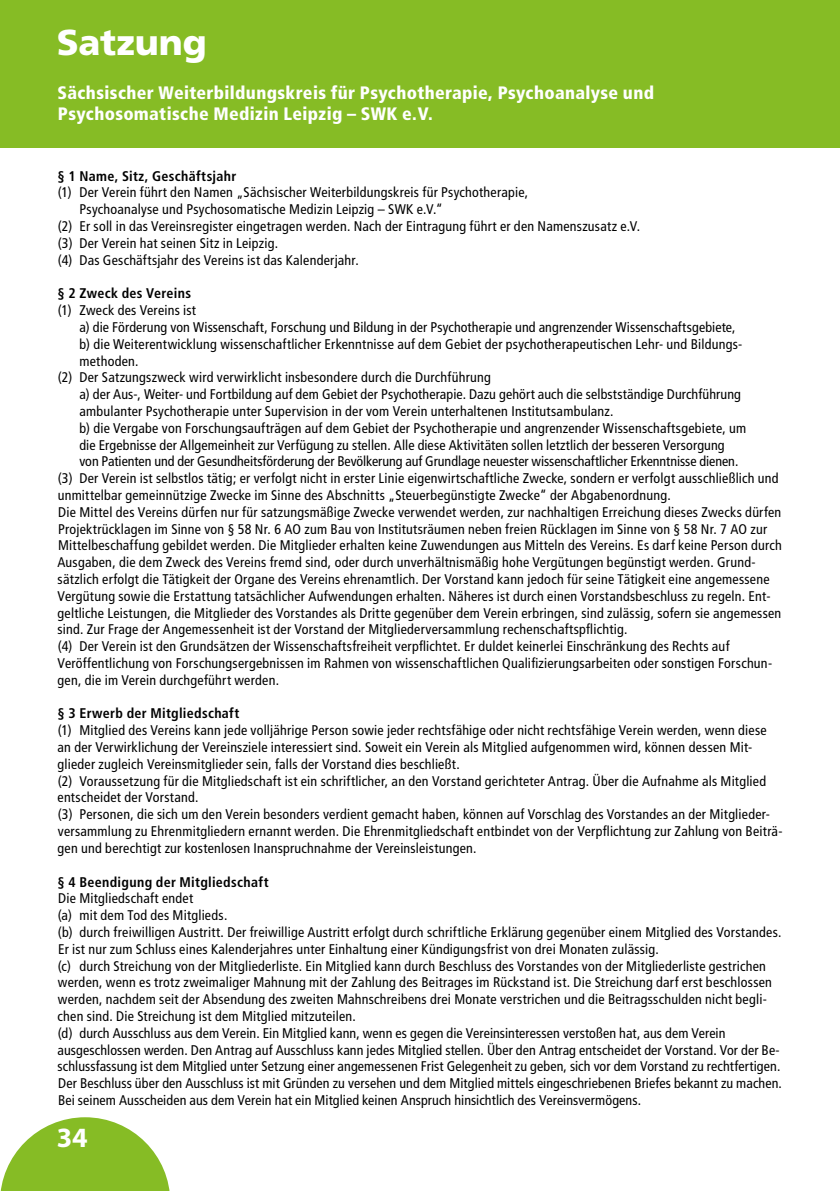
<style>
.page{position:relative;width:840px;height:1191px;background:#fff}
.page>*{position:absolute;margin:0;border:0;box-sizing:border-box;transform-origin:0 0}
.t1{font:900 36px "Frutiger LT Std";color:#fff}
.t2{font:700 28px "Myriad Pro";color:#fff}
.t3{font:900 condensed 18px/21.6px "Frutiger LT Std";letter-spacing:.02em;color:#fff}
.t4{font:condensed 14px/16.8px "Frutiger LT Std";letter-spacing:.015em;color:#000}
.t5{font:condensed 14px "Frutiger LT Std";letter-spacing:-.005em;color:#000}
.t6{font:700 condensed 14px "Frutiger LT Std";letter-spacing:.02em;color:#000}
</style>
<div class="page">
<div style="left:0;top:0;width:839px;height:147px;background:#86bc25"></div>
<svg style="left:0;top:1117px;width:170px;height:74px"></svg>
<h1 class="t1" style="left:57px;top:21px;width:152px">Satzung</h1>
<p class="t3" style="left:57px;top:81px;width:597px">Sächsischer Weiterbildungskreis für Psychotherapie, Psychoanalyse und<br>Psychosomatische Medizin Leipzig – SWK e.V.</p>
<p class="t6" style="left:58px;top:167px;width:180px">§ 1 Name, Sitz, Geschäftsjahr</p>
<p class="t4" style="left:58px;top:184px;width:471px">(1) Der Verein führt den Namen „Sächsischer Weiterbildungskreis für Psychotherapie,</p>
<p class="t4" style="left:79px;top:201px;width:365px">Psychoanalyse und Psychosomatische Medizin Leipzig – SWK e.V.“</p>
<p class="t4" style="left:58px;top:218px;width:583px">(2) Er soll in das Vereinsregister eingetragen werden. Nach der Eintragung führt er den Namenszusatz e.V.</p>
<p class="t4" style="left:58px;top:235px;width:222px">(3) Der Verein hat seinen Sitz in Leipzig.</p>
<p class="t4" style="left:58px;top:251px;width:302px">(4) Das Geschäftsjahr des Vereins ist das Kalenderjahr.</p>
<p class="t6" style="left:58px;top:285px;width:135px">§ 2 Zweck des Vereins</p>
<p class="t4" style="left:58px;top:302px;width:140px">(1) Zweck des Vereins ist</p>
<p class="t4" style="left:79px;top:319px;width:657px">a) die Förderung von Wissenschaft, Forschung und Bildung in der Psychotherapie und angrenzender Wissenschaftsgebiete,</p>
<p class="t4" style="left:79px;top:335px;width:664px">b) die Weiterentwicklung wissenschaftlicher Erkenntnisse auf dem Gebiet der psychotherapeutischen Lehr- und Bildungs-</p>
<p class="t4" style="left:79px;top:352px;width:61px">methoden.</p>
<p class="t4" style="left:58px;top:369px;width:434px">(2) Der Satzungszweck wird verwirklicht insbesondere durch die Durchführung</p>
<p class="t4" style="left:79px;top:386px;width:662px">a) der Aus-, Weiter- und Fortbildung auf dem Gebiet der Psychotherapie. Dazu gehört auch die selbstständige Durchführung</p>
<p class="t4" style="left:79px;top:403px;width:535px">ambulanter Psychotherapie unter Supervision in der vom Verein unterhaltenen Institutsambulanz.</p>
<p class="t4" style="left:79px;top:419px;width:668px">b) die Vergabe von Forschungsaufträgen auf dem Gebiet der Psychotherapie und angrenzender Wissenschaftsgebiete, um</p>
<p class="t4" style="left:79px;top:436px;width:646px">die Ergebnisse der Allgemeinheit zur Verfügung zu stellen. Alle diese Aktivitäten sollen letztlich der besseren Versorgung</p>
<p class="t5" style="left:79px;top:453px;width:660px">von Patienten und der Gesundheitsförderung der Bevölkerung auf Grundlage neuester wissenschaftlicher Erkenntnisse dienen.</p>
<p class="t4" style="left:58px;top:470px;width:722px">(3) Der Verein ist selbstlos tätig; er verfolgt nicht in erster Linie eigenwirtschaftliche Zwecke, sondern er verfolgt ausschließlich und</p>
<p class="t4" style="left:58px;top:487px;width:614px">unmittelbar gemeinnützige Zwecke im Sinne des Abschnitts „Steuerbegünstigte Zwecke“ der Abgabenordnung.</p>
<p class="t4" style="left:58px;top:503px;width:724px">Die Mittel des Vereins dürfen nur für satzungsmäßige Zwecke verwendet werden, zur nachhaltigen Erreichung dieses Zwecks dürfen</p>
<p class="t4" style="left:58px;top:520px;width:710px">Projektrücklagen im Sinne von § 58 Nr. 6 AO zum Bau von Institutsräumen neben freien Rücklagen im Sinne von § 58 Nr. 7 AO zur</p>
<p class="t4" style="left:58px;top:537px;width:725px">Mittelbeschaffung gebildet werden. Die Mitglieder erhalten keine Zuwendungen aus Mitteln des Vereins. Es darf keine Person durch</p>
<p class="t4" style="left:57px;top:554px;width:699px">Ausgaben, die dem Zweck des Vereins fremd sind, oder durch unverhältnismäßig hohe Vergütungen begünstigt werden. Grund-</p>
<p class="t4" style="left:58px;top:571px;width:713px">sätzlich erfolgt die Tätigkeit der Organe des Vereins ehrenamtlich. Der Vorstand kann jedoch für seine Tätigkeit eine angemessene</p>
<p class="t4" style="left:58px;top:587px;width:714px">Vergütung sowie die Erstattung tatsächlicher Aufwendungen erhalten. Näheres ist durch einen Vorstandsbeschluss zu regeln. Ent-</p>
<p class="t4" style="left:58px;top:604px;width:725px">geltliche Leistungen, die Mitglieder des Vorstandes als Dritte gegenüber dem Verein erbringen, sind zulässig, sofern sie angemessen</p>
<p class="t4" style="left:58px;top:621px;width:571px">sind. Zur Frage der Angemessenheit ist der Vorstand der Mitgliederversammlung rechenschaftspflichtig.</p>
<p class="t4" style="left:58px;top:638px;width:673px">(4) Der Verein ist den Grundsätzen der Wissenschaftsfreiheit verpflichtet. Er duldet keinerlei Einschränkung des Rechts auf</p>
<p class="t4" style="left:58px;top:655px;width:715px">Veröffentlichung von Forschungsergebnissen im Rahmen von wissenschaftlichen Qualifizierungsarbeiten oder sonstigen Forschun-</p>
<p class="t4" style="left:58px;top:671px;width:223px">gen, die im Verein durchgeführt werden.</p>
<p class="t6" style="left:58px;top:705px;width:183px">§ 3 Erwerb der Mitgliedschaft</p>
<p class="t4" style="left:58px;top:722px;width:726px">(1) Mitglied des Vereins kann jede volljährige Person sowie jeder rechtsfähige oder nicht rechtsfähige Verein werden, wenn diese an der Verwirklichung der Vereinsziele interessiert sind. Soweit ein Verein als Mitglied aufgenommen wird, können dessen Mit&shy;glieder zugleich Vereinsmitglieder sein, falls der Vorstand dies beschließt.<br>(2) Voraussetzung für die Mitgliedschaft ist ein schriftlicher, an den Vorstand gerichteter Antrag. Über die Aufnahme als Mitglied entscheidet der Vorstand.<br>(3) Personen, die sich um den Verein besonders verdient gemacht haben, können auf Vorschlag des Vorstandes an der Mitglieder&shy;versammlung zu Ehrenmitgliedern ernannt werden. Die Ehrenmitgliedschaft entbindet von der Verpflichtung zur Zahlung von Beiträ&shy;gen und berechtigt zur kostenlosen Inanspruchnahme der Vereinsleistungen.</p>
<p class="t6" style="left:58px;top:873px;width:212px">§ 4 Beendigung der Mitgliedschaft</p>
<p class="t4" style="left:58px;top:890px;width:725px">Die Mitgliedschaft endet<br>(a) mit dem Tod des Mitglieds.<br>(b) durch freiwilligen Austritt. Der freiwillige Austritt erfolgt durch schriftliche Erklärung gegenüber einem Mitglied des Vorstandes.<br>Er ist nur zum Schluss eines Kalenderjahres unter Einhaltung einer Kündigungsfrist von drei Monaten zulässig.<br>(c) durch Streichung von der Mitgliederliste. Ein Mitglied kann durch Beschluss des Vorstandes von der Mitgliederliste gestrichen werden, wenn es trotz zweimaliger Mahnung mit der Zahlung des Beitrages im Rückstand ist. Die Streichung darf erst beschlossen werden, nachdem seit der Absendung des zweiten Mahnschreibens drei Monate verstrichen und die Beitragsschulden nicht begli&shy;chen sind. Die Streichung ist dem Mitglied mitzuteilen.<br>(d) durch Ausschluss aus dem Verein. Ein Mitglied kann, wenn es gegen die Vereinsinteressen verstoßen hat, aus dem Verein ausgeschlossen werden. Den Antrag auf Ausschluss kann jedes Mitglied stellen. Über den Antrag entscheidet der Vorstand. Vor der Be&shy;schlussfassung ist dem Mitglied unter Setzung einer angemessenen Frist Gelegenheit zu geben, sich vor dem Vorstand zu rechtfertigen.<br>Der Beschluss über den Ausschluss ist mit Gründen zu versehen und dem Mitglied mittels eingeschriebenen Briefes bekannt zu machen.<br>Bei seinem Ausscheiden aus dem Verein hat ein Mitglied keinen Anspruch hinsichtlich des Vereinsvermögens.</p>
<h2 class="t2" style="left:57px;top:1119px;width:33px">34</h2>
</div>
